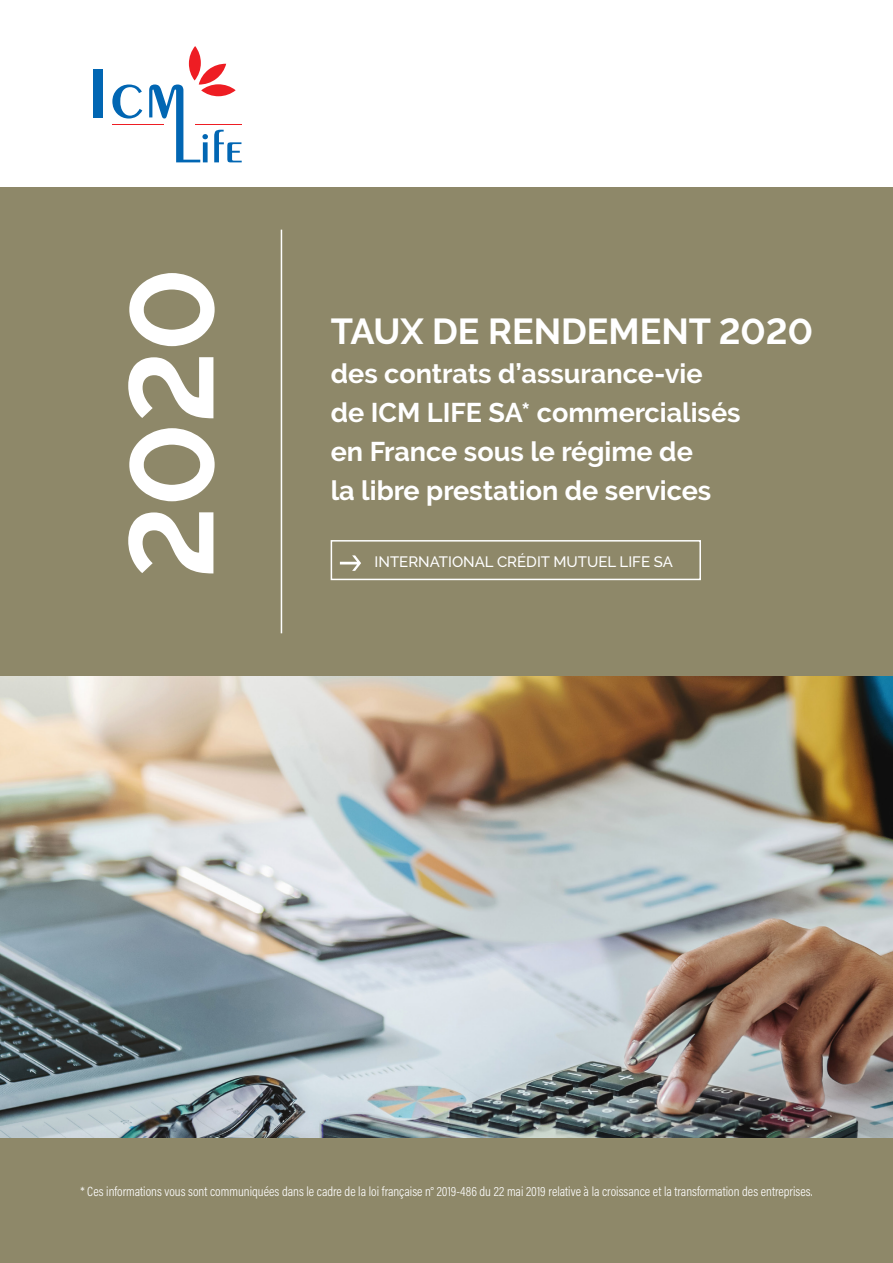
<style>
.page{position:relative;width:893px;height:1263px;background:#fff}
.page>*{position:absolute;margin:0;border:0;box-sizing:border-box;transform-origin:0 0}
.t1{font:700 118.5px "Raleway";color:#fff}
.t2{font:700 36px "Raleway";color:#fff}
.t3{font:700 27px/39px "Raleway";color:#fff}
.t4{font:500 15px "Raleway";color:#fff}
.t5{font:13.5px "Acumin Variable Concept";color:#fff}
</style>
<div class="page">
<div style="left:0;top:187px;width:893px;height:1076px;background:#8e8869"></div>
<img style="left:0;top:676px;width:893px;height:462px">
<hr style="left:281px;top:230px;width:1px;height:403px;background:#fff">
<div style="left:94px;top:69px;width:9px;height:48px;background:#0166b3"></div>
<svg style="left:112px;top:85px;width:30px;height:34px"></svg>
<hr style="left:112px;top:125px;width:52px;height:1px;background:#ee1d23">
<svg style="left:189px;top:46px;width:12px;height:35px"></svg>
<svg style="left:149px;top:64px;width:93px;height:98px"></svg>
<svg style="left:201px;top:84px;width:35px;height:12px"></svg>
<div style="left:331px;top:540px;width:370px;height:40px;border:2px solid #fff"></div>
<svg style="left:340px;top:555px;width:21px;height:16px"></svg>
<p class="t1" style="left:104px;top:578px;width:312px;rotate:-90deg">2020</p>
<p class="t2" style="left:331px;top:311px;width:484px">TAUX DE RENDEMENT 2020</p>
<p class="t3" style="left:331px;top:354px;width:411px">des contrats d’assurance-vie de ICM LIFE SA* commercialisés en France sous le régime de<br>la libre prestation de services</p>
<p class="t4" style="left:375px;top:553px;width:300px">INTERNATIONAL CRÉDIT MUTUEL LIFE SA</p>
<p class="t5" style="left:80px;top:1182px;width:734px">* Ces informations vous sont communiquées dans le cadre de la loi française n° 2019-486 du 22 mai 2019 relative à la croissance et la transformation des entreprises.</p>
</div>
